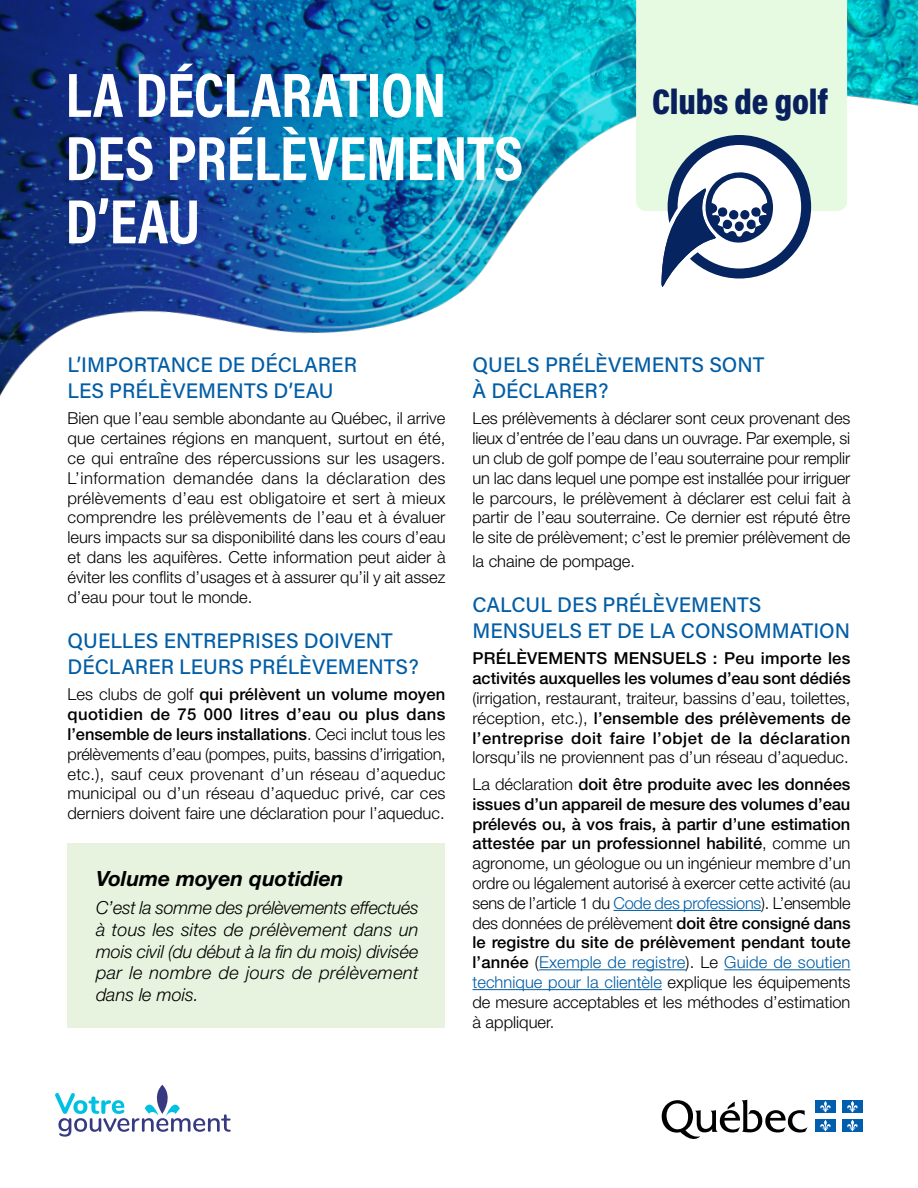
<style>
.page{position:relative;width:918px;height:1188px;background:#fff}
.page>*{position:absolute;margin:0;border:0;box-sizing:border-box;transform-origin:0 0}
.t1{font:700 63.15px/63.2px "Acumin Pro Cond";letter-spacing:-.005em;color:#fff}
.t2{font:900 36px "Acumin Pro Cond";letter-spacing:-.005em;color:#09205c}
.t3{font:500 21px/25.5px "Acumin Pro";color:#005da5}
.t4{font:italic 700 21px "Helvetica Neue LT Std";color:#000}
.t5{font:italic 300 18px/21.6px "Helvetica Neue LT Std";letter-spacing:.015em;color:#000;text-align:justify}
.t6{font:300 16.5px/19.8px "Helvetica Neue LT Std";color:#000;text-align:justify}
.t7{font:500 16.5px/19.8px "Helvetica Neue LT Std";letter-spacing:.025em;color:#000;text-align:justify}
.s1{font-weight:500}
.s2{font-weight:300}
.s3{color:#005da5}
</style>
<div class="page">
<img style="left:0;top:0;width:918px;height:397px">
<div style="left:636px;top:0;width:211px;height:211px;background:#e5fae0"></div>
<svg style="left:55px;top:1085px;width:176px;height:52px"></svg>
<svg style="left:662px;top:1100px;width:146px;height:39px"></svg>
<div style="left:815px;top:1100px;width:21px;height:13px;background:#005eac"></div>
<svg style="left:820px;top:1101px;width:11px;height:12px"></svg>
<div style="left:842px;top:1100px;width:21px;height:13px;background:#005eac"></div>
<svg style="left:847px;top:1101px;width:11px;height:12px"></svg>
<div style="left:815px;top:1119px;width:21px;height:13px;background:#005eac"></div>
<svg style="left:820px;top:1120px;width:11px;height:11px"></svg>
<div style="left:842px;top:1119px;width:21px;height:13px;background:#005eac"></div>
<svg style="left:847px;top:1120px;width:11px;height:11px"></svg>
<hr style="left:613px;top:910px;width:148px;height:1px;background:#005da5">
<hr style="left:539px;top:969px;width:147px;height:1px;background:#005da5">
<hr style="left:724px;top:969px;width:126px;height:1px;background:#005da5">
<hr style="left:472px;top:989px;width:190px;height:1px;background:#005da5">
<div style="left:68px;top:844px;width:378px;height:184px;background:#e7f3df"></div>
<svg style="left:661px;top:135px;width:150px;height:152px"></svg>
<h1 class="t1" style="left:65px;top:62px;width:459px">LA DÉCLARATION<br>DES PRÉLÈVEMENTS<br>D’EAU</h1>
<h2 class="t2" style="left:652px;top:78px;width:177px">Clubs de golf</h2>
<h3 class="t3" style="left:68px;top:351px;width:291px">L’IMPORTANCE DE DÉCLARER<br>LES PRÉLÈVEMENTS D’EAU</h3>
<p class="t6" style="left:68px;top:408px;width:380px">Bien que l’eau semble abondante au Québec, il arrive que certaines régions en manquent, surtout en été, ce qui entraîne des répercussions sur les usagers.<br>L’information demandée dans la déclaration des prélèvements d’eau est obligatoire et sert à mieux comprendre les prélèvements de l’eau et à évaluer leurs impacts sur sa disponibilité dans les cours d’eau et dans les aquifères. Cette information peut aider à éviter les conflits d’usages et à assurer qu’il y ait assez d’eau pour tout le monde.</p>
<h3 class="t3" style="left:68px;top:627px;width:353px">QUELLES ENTREPRISES DOIVENT<br>DÉCLARER LEURS PRÉLÈVEMENTS?</h3>
<p class="t6" style="left:68px;top:684px;width:380px">Les clubs de golf <span class="s1">qui prélèvent un volume moyen quotidien de 75 000 litres d’eau ou plus dans l’ensemble de leurs installations</span>. Ceci inclut tous les prélèvements d’eau (pompes, puits, bassins d’irrigation, etc.), sauf ceux provenant d’un réseau d’aqueduc municipal ou d’un réseau d’aqueduc privé, car ces derniers doivent faire une déclaration pour l’aqueduc.</p>
<p class="t4" style="left:96px;top:866px;width:249px">Volume moyen quotidien</p>
<p class="t5" style="left:96px;top:897px;width:324px">C’est la somme des prélèvements effectués à tous les sites de prélèvement dans un mois civil (du début à la fin du mois) divisée par le nombre de jours de prélèvement dans le mois.</p>
<h3 class="t3" style="left:472px;top:351px;width:294px">QUELS PRÉLÈVEMENTS SONT<br>À DÉCLARER?</h3>
<p class="t6" style="left:472px;top:408px;width:380px">Les prélèvements à déclarer sont ceux provenant des lieux d’entrée de l’eau dans un ouvrage. Par exemple, si un club de golf pompe de l’eau souterraine pour remplir un lac dans lequel une pompe est installée pour irriguer le parcours, le prélèvement à déclarer est celui fait à partir de l’eau souterraine. Ce dernier est réputé être le site de prélèvement; c’est le premier prélèvement de</p>
<p class="t6" style="left:472px;top:551px;width:164px">la chaine de pompage.</p>
<h3 class="t3" style="left:472px;top:591px;width:379px">CALCUL DES PRÉLÈVEMENTS<br>MENSUELS ET DE LA CONSOMMATION</h3>
<p class="t7" style="left:472px;top:649px;width:380px">PRÉLÈVEMENTS MENSUELS : Peu importe les activités auxquelles les volumes d’eau sont dédiés <span class="s2">(irrigation, restaurant, traiteur, bassins d’eau, toilettes, réception, etc.),</span> l’ensemble des prélèvements de l’entreprise doit faire l’objet de la déclaration <span class="s2">lorsqu’ils ne proviennent pas d’un réseau d’aqueduc.</span></p>
<p class="t6" style="left:472px;top:774px;width:380px">La déclaration <span class="s1">doit être produite avec les données issues d’un appareil de mesure des volumes d’eau prélevés ou, à vos frais, à partir d’une estimation attestée par un professionnel habilité</span>, comme un agronome, un géologue ou un ingénieur membre d’un ordre ou légalement autorisé à exercer cette activité (au sens de l’article 1 du <span class="s3">Code des professions</span>). L’ensemble des données de prélèvement <span class="s1">doit être consigné dans le registre du site de prélèvement pendant toute l’année</span> (<span class="s3">Exemple de registre</span>). Le <span class="s3">Guide de soutien technique pour la clientèle</span> explique les équipements de mesure acceptables et les méthodes d’estimation à appliquer.</p>
</div>
